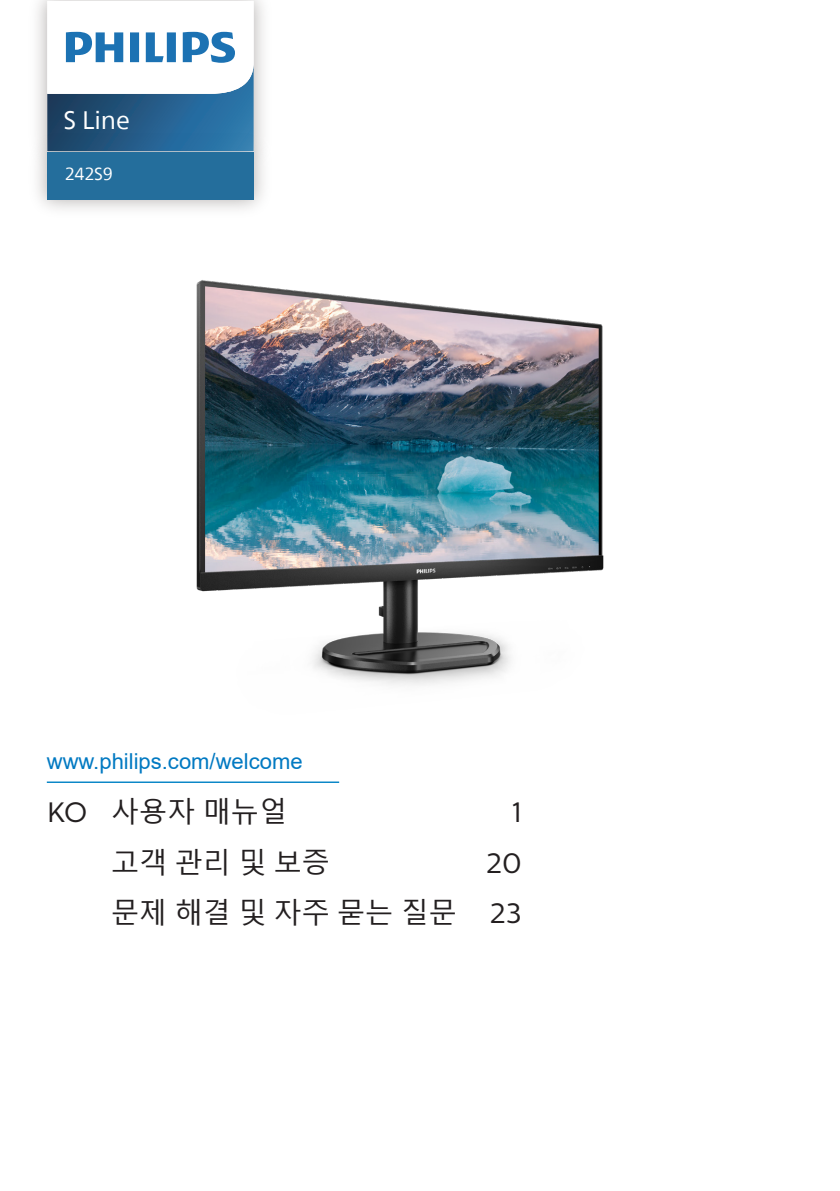
<style>
.page{position:relative;width:840px;height:1191px;background:#fff}
.page>*{position:absolute;margin:0;border:0;box-sizing:border-box;transform-origin:0 0}
.t1{font:28px "Malgun Gothic";color:#231f20}
.t2{font:28px "Centrale Sans";color:#231f20}
.t3{font:25.2px "Neue Frutiger World";color:#fff}
.t4{font:22px "Arial";color:#0079c2}
.t5{font:17.4px "Neue Frutiger World";letter-spacing:-.02em;color:#fff}
.s1{font-family:"Centrale Sans"}
</style>
<div class="page">
<hr style="left:47px;top:781px;width:292px;height:2px;background:#0082c5">
<img style="left:196px;top:280px;width:408px;height:405px">
<img style="left:37px;top:0;width:227px;height:126px">
<svg style="left:47px;top:1px;width:206px;height:125px"></svg>
<img style="left:37px;top:126px;width:227px;height:84px">
<div style="left:47px;top:151px;width:206px;height:49px;background:#246e9c"></div>
<p class="t3" style="left:63px;top:100px;width:68px">S Line</p>
<p class="t5" style="left:65px;top:161px;width:49px">242S9</p>
<p class="t4" style="left:47px;top:746px;width:257px">www.philips.com/welcome</p>
<p class="t1" style="left:47px;top:796px;width:241px"><span class="s1">KO</span> 사용자 매뉴얼</p>
<p class="t2" style="left:512px;top:796px;width:11px">1</p>
<p class="t1" style="left:111px;top:846px;width:220px">고객 관리 및 보증</p>
<p class="t2" style="left:485px;top:846px;width:37px">20</p>
<p class="t1" style="left:111px;top:897px;width:411px">문제 해결 및 자주 묻는 질문 <span class="s1">23</span></p>
</div>
